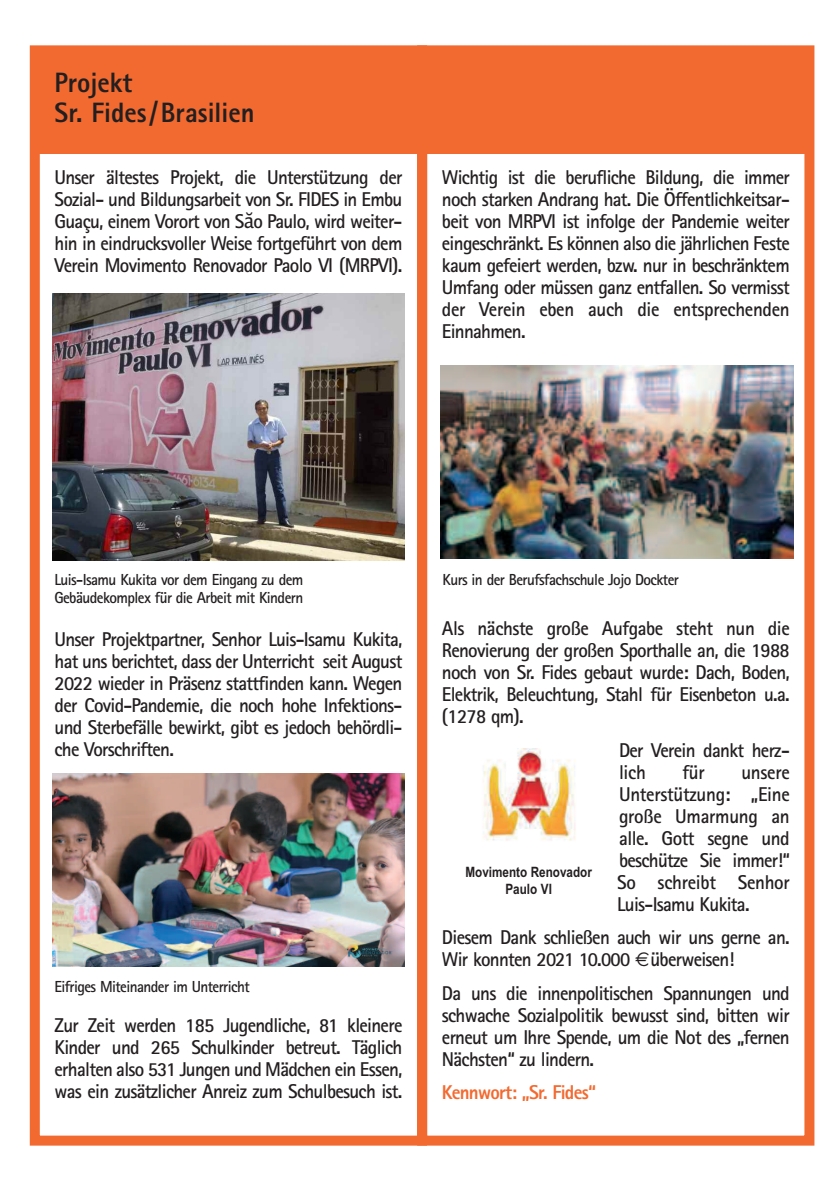
<style>
.page{position:relative;width:840px;height:1191px;background:#fff}
.page>*{position:absolute;margin:0;border:0;box-sizing:border-box;transform-origin:0 0}
.t1{font:800 28px/30px "Rotis Sans Serif";color:#231f20;scale:.95 1}
.t2{font:700 20px/22px "Rotis Sans Serif";letter-spacing:-.04em;color:#231f20;text-align:justify;scale:.95 1}
.t3{font:800 20px "Rotis Sans Serif";letter-spacing:-.04em;color:#f26a30;scale:.95 1}
.t4{font:700 16px/18px "Rotis Sans Serif";letter-spacing:-.04em;color:#231f20;scale:.95 1}
.t5{font:700 14.2px/17.2px "Arial Narrow";color:#231f20;text-align:center}
.s1{font-family:"Lucida Grande";font-weight:400}
</style>
<div class="page">
<div style="left:30px;top:45px;width:397px;height:1100px;border:10px solid #f26a30"></div>
<div style="left:417px;top:45px;width:397px;height:1100px;border:10px solid #f26a30"></div>
<div style="left:38px;top:51px;width:770px;height:102px;background:#f26a30"></div>
<img style="left:53px;top:293px;width:351px;height:267px">
<img style="left:483px;top:749px;width:93px;height:92px">
<img style="left:440px;top:365px;width:352px;height:194px">
<img style="left:53px;top:773px;width:351px;height:193px">
<h1 class="t1" style="left:55px;top:70px;width:212px">Projekt<br>Sr. Fides/Brasilien</h1>
<p class="t2" style="left:55px;top:168px;width:367px">Unser ältestes Projekt, die Unterstützung der Sozial- und Bildungsarbeit von Sr. FIDES in Embu Guaçu, einem Vorort von S<span class="s1">ă</span>o Paulo, wird weiter&shy;hin in eindrucksvoller Weise fortgeführt von dem Verein Movimento Renovador Paolo VI (MRPVI).</p>
<p class="t2" style="left:441px;top:168px;width:367px">Wichtig ist die berufliche Bildung, die immer noch starken Andrang hat. Die Öffentlichkeitsar&shy;beit von MRPVI ist infolge der Pandemie weiter eingeschränkt. Es können also die jährlichen Feste kaum gefeiert werden, bzw. nur in beschränktem Umfang oder müssen ganz entfallen. So vermisst der Verein eben auch die entsprechenden Einnahmen.</p>
<p class="t4" style="left:54px;top:572px;width:263px">Luis-Isamu Kukita vor dem Eingang zu dem<br>Gebäudekomplex für die Arbeit mit Kindern</p>
<p class="t2" style="left:55px;top:630px;width:367px">Unser Projektpartner, Senhor Luis-Isamu Kukita, hat uns berichtet, dass der Unterricht seit August 2022 wieder in Präsenz stattfinden kann. Wegen der Covid-Pandemie, die noch hohe Infektions&shy;und Sterbefälle bewirkt, gibt es jedoch behördli&shy;che Vorschriften.</p>
<p class="t4" style="left:54px;top:979px;width:207px">Eifriges Miteinander im Unterricht</p>
<p class="t2" style="left:55px;top:1015px;width:367px">Zur Zeit werden 185 Jugendliche, 81 kleinere Kinder und 265 Schulkinder betreut. Täglich erhalten also 531 Jungen und Mädchen ein Essen, was ein zusätzlicher Anreiz zum Schulbesuch ist.</p>
<p class="t4" style="left:442px;top:572px;width:250px">Kurs in der Berufsfachschule Jojo Dockter</p>
<p class="t2" style="left:441px;top:619px;width:367px">Als nächste große Aufgabe steht nun die Renovierung der großen Sporthalle an, die 1988 noch von Sr. Fides gebaut wurde: Dach, Boden, Elektrik, Beleuchtung, Stahl für Eisenbeton u.a. (1278 qm).</p>
<p class="t2" style="left:618px;top:741px;width:181px">Der Verein dankt herz&shy;lich</p>
<p class="t2" style="left:682px;top:763px;width:25px">für</p>
<p class="t2" style="left:616px;top:763px;width:183px;text-indent:124px">unsere Unterstützung: „Eine große Umarmung an alle. Gott segne und beschütze Sie immer!“ So schreibt Senhor Luis-Isamu Kukita.</p>
<p class="t2" style="left:441px;top:928px;width:367px">Diesem Dank schließen auch wir uns gerne an.<br>Wir konnten 2021 10.000 überweisen!</p>
<p class="t2" style="left:441px;top:983px;width:367px">Da uns die innenpolitischen Spannungen und schwache Sozialpolitik bewusst sind, bitten wir erneut um Ihre Spende, um die Not des „fernen Nächsten“ zu lindern.</p>
<p class="t3" style="left:441px;top:1085px;width:164px">Kennwort: „Sr. Fides“</p>
<p class="t5" style="left:465px;top:863px;width:128px">Movimento Renovador<br>Paulo VI</p>
</div>
